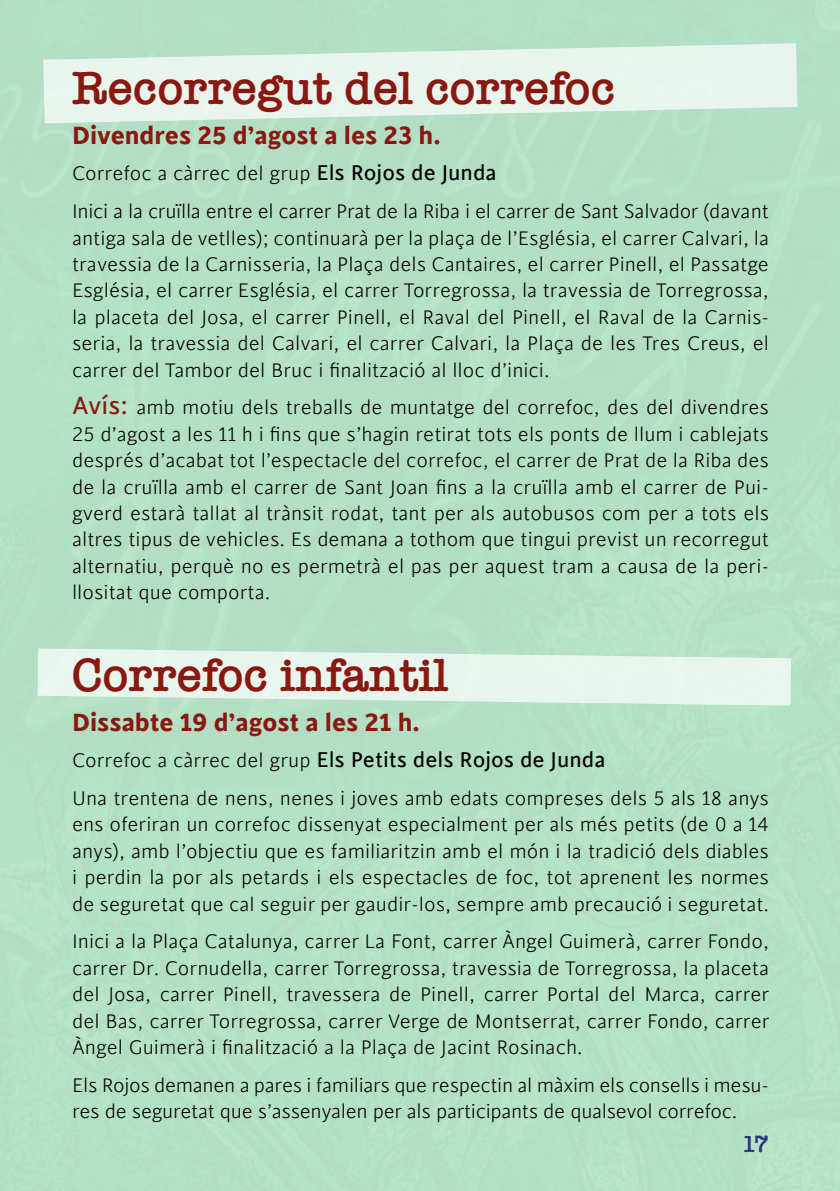
<style>
.page{position:relative;width:840px;height:1191px;background:#fff}
.page>*{position:absolute;margin:0;border:0;box-sizing:border-box;transform-origin:0 0}
.t1{font:600 48px "American Typewriter";color:#891811}
.t2{font:700 28px "Cinta";color:#891811}
.t3{font:24px "Cinta";color:#000}
.t4{font:600 24px "American Typewriter";color:#283583}
.t5{font:300 22px/26.4px "Cinta";color:#000;text-align:justify}
.s1{font-weight:400;font-size:24px}
.s2{font-weight:400;font-size:28px;color:#891811}
.s3{font-weight:300;font-size:22px}
</style>
<div class="page">
<svg style="left:38px;top:648px;width:752px;height:57px;background:#dff1e6"></svg>
<svg style="left:43px;top:43px;width:754px;height:80px;background:#ddf0e4"></svg>
<h1 class="t1" style="left:72px;top:52px;width:545px">Recorregut del correfoc</h1>
<p class="t2" style="left:72px;top:118px;width:370px">Divendres 25 d’agost a les 23 h.</p>
<p class="t5" style="left:72px;top:155px;width:698px;line-height:37.8px">Correfoc a càrrec del grup <span class="s1">Els Rojos de Junda<br></span>Inici a la cruïlla entre el carrer Prat de la Riba i el carrer de Sant Salvador (davant</p>
<p class="t5" style="left:72px;top:225px;width:698px">antiga sala de vetlles); continuarà per la plaça de l’Església, el carrer Calvari, la travessia de la Carnisseria, la Plaça dels Cantaires, el carrer Pinell, el Passatge Església, el carrer Església, el carrer Torregrossa, la travessia de Torregrossa, la placeta del Josa, el carrer Pinell, el Raval del Pinell, el Raval de la Carnis&shy;seria, la travessia del Calvari, el carrer Calvari, la Plaça de les Tres Creus, el carrer del Tambor del Bruc i finalització al lloc d’inici.</p>
<p class="t5" style="left:72px;top:395px;width:698px"><span class="s2">Avís:</span> amb motiu dels treballs de muntatge del correfoc, des del divendres 25 d’agost a les 11 h i fins que s’hagin retirat tots els ponts de llum i cablejats després d’acabat tot l’espectacle del correfoc, el carrer de Prat de la Riba des de la cruïlla amb el carrer de Sant Joan fins a la cruïlla amb el carrer de Pui&shy;gverd estarà tallat al trànsit rodat, tant per als autobusos com per a tots els altres tipus de vehicles. Es demana a tothom que tingui previst un recorregut alternatiu, perquè no es permetrà el pas per aquest tram a causa de la peri&shy;llositat que comporta.</p>
<h1 class="t1" style="left:72px;top:638px;width:378px">Correfoc infantil</h1>
<p class="t2" style="left:72px;top:705px;width:349px">Dissabte 19 d’agost a les 21 h.</p>
<p class="t3" style="left:72px;top:746px;width:534px"><span class="s3">Correfoc a càrrec del grup</span> Els Petits dels Rojos de Junda</p>
<p class="t5" style="left:72px;top:785px;width:698px">Una trentena de nens, nenes i joves amb edats compreses dels 5 als 18 anys ens oferiran un correfoc dissenyat especialment per als més petits (de 0 a 14 anys), amb l’objectiu que es familiaritzin amb el món i la tradició dels diables i perdin la por als petards i els espectacles de foc, tot aprenent les normes de seguretat que cal seguir per gaudir-los, sempre amb precaució i seguretat.</p>
<p class="t5" style="left:72px;top:929px;width:698px">Inici a la Plaça Catalunya, carrer La Font, carrer Àngel Guimerà, carrer Fondo, carrer Dr. Cornudella, carrer Torregrossa, travessia de Torregrossa, la placeta del Josa, carrer Pinell, travessera de Pinell, carrer Portal del Marca, carrer del Bas, carrer Torregrossa, carrer Verge de Montserrat, carrer Fondo, carrer Àngel Guimerà i finalització a la Plaça de Jacint Rosinach.</p>
<p class="t5" style="left:72px;top:1072px;width:698px">Els Rojos demanen a pares i familiars que respectin al màxim els consells i mesu&shy;res de seguretat que s’assenyalen per als participants de qualsevol correfoc.</p>
<p class="t4" style="left:741px;top:1125px;width:29px">17</p>
</div>
